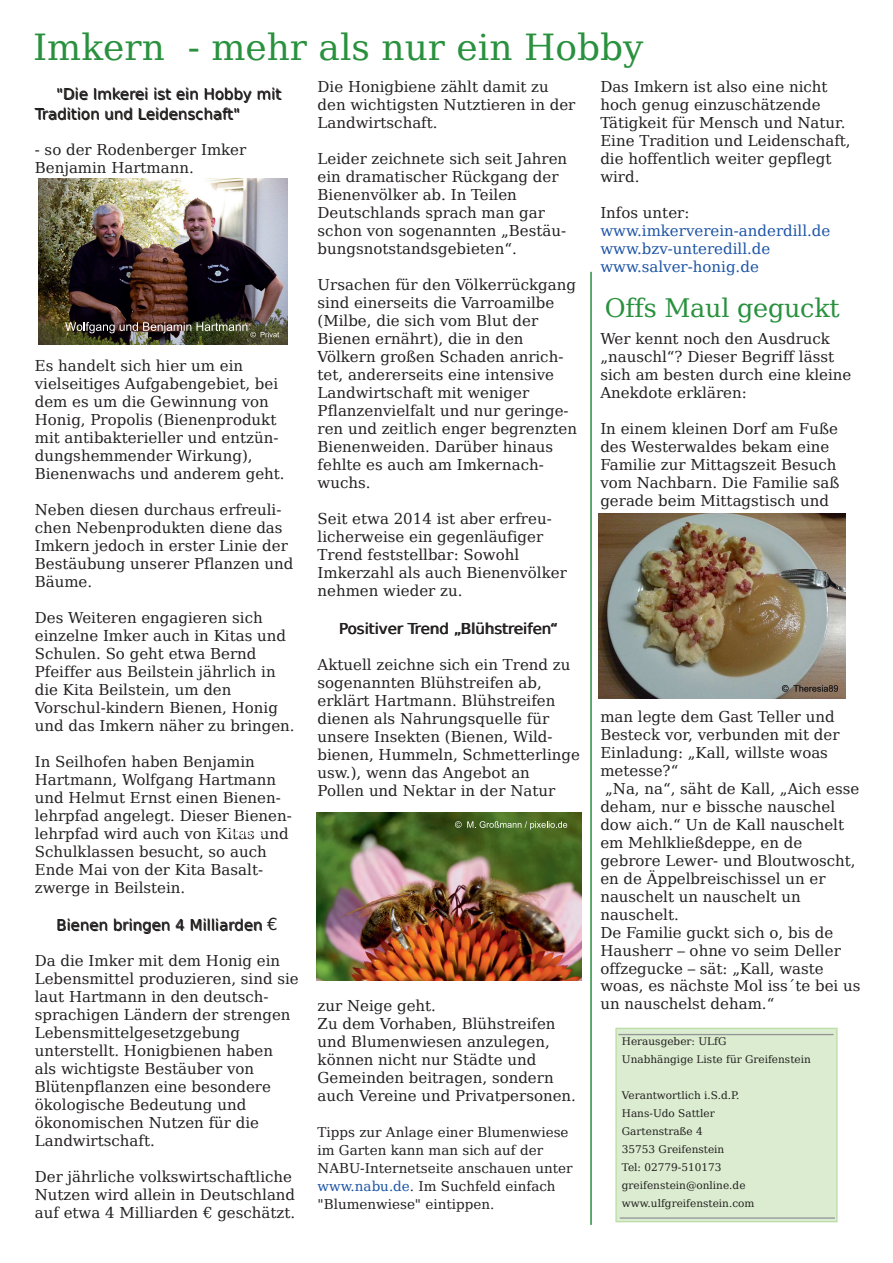
<style>
.page{position:relative;width:893px;height:1263px;background:#fff}
.page>*{position:absolute;margin:0;border:0;box-sizing:border-box;transform-origin:0 0}
.t1{font:36px "Bitstream Vera Serif";color:#29913e}
.t2{font:25.5px "Bitstream Vera Serif";letter-spacing:-.01em;color:#29913e}
.t3{font:15px/18px "Bitstream Vera Serif";color:#221f1f}
.t4{font:15px/19.8px "Bitstream Vera Sans";color:#221f1f}
.t5{font:15px/18px "Bitstream Vera Serif";color:#1b53a5}
.t6{font:13.5px/18px "Bitstream Vera Serif";color:#221f1f}
.t7{font:10.5px/18px "Bitstream Vera Serif";color:#221f1f}
.s1{font-size:16.5px}
.s2{color:#1b53a5}
</style>
<div class="page">
<div style="left:616px;top:1028px;width:220px;height:194px;background:#dbecd0"></div>
<div style="left:615px;top:1028px;width:222px;height:194px;border:1px solid #bbdda6"></div>
<hr style="left:619px;top:1217px;width:215px;height:2px;background:#929497">
<hr style="left:618px;top:1034px;width:215px;height:1px;background:#929497">
<img style="left:38px;top:178px;width:249px;height:166px">
<img style="left:316px;top:813px;width:265px;height:167px">
<svg style="left:455px;top:821px;width:6px;height:7px"></svg>
<svg style="left:467px;top:821px;width:100px;height:9px"></svg>
<img style="left:598px;top:514px;width:247px;height:185px">
<hr style="left:590px;top:272px;width:1px;height:953px;background:#29913e">
<svg style="left:781px;top:685px;width:57px;height:7px"></svg>
<img style="left:65px;top:322px;width:214px;height:15px">
<h1 class="t1" style="left:33px;top:31px;width:612px">Imkern - mehr als nur ein Hobby</h1>
<p class="t4" style="left:36px;top:86px;width:248px;text-indent:21px">"Die Imkerei ist ein Hobby mit<br>Tradition und Leidenschaft"</p>
<p class="t3" style="left:35px;top:142px;width:213px">- so der Rodenberger Imker<br>Benjamin Hartmann.</p>
<p class="t3" style="left:317px;top:79px;width:259px">Die Honigbiene zählt damit zu den wichtigsten Nutztieren in der<br>Landwirtschaft.</p>
<p class="t3" style="left:317px;top:151px;width:251px">Leider zeichnete sich seit Jahren ein dramatischer Rückgang der<br>Bienenvölker ab. In Teilen<br>Deutschlands sprach man gar schon von sogenannten „Bestäu&shy;bungsnotstandsgebieten“.</p>
<p class="t3" style="left:317px;top:277px;width:261px">Ursachen für den Völkerrückgang sind einerseits die Varroamilbe (Milbe, die sich vom Blut der<br>Bienen ernährt), die in den<br>Völkern großen Schaden anrich&shy;tet, andererseits eine intensive<br>Landwirtschaft mit weniger<br>Pflanzenvielfalt und nur geringe&shy;ren und zeitlich enger begrenzten<br>Bienenweiden. Darüber hinaus fehlte es auch am Imkernach&shy;wuchs.</p>
<p class="t3" style="left:317px;top:510px;width:251px">Seit etwa 2014 ist aber erfreu&shy;licherweise ein gegenläufiger<br>Trend feststellbar: Sowohl<br>Imkerzahl als auch Bienenvölker nehmen wieder zu.</p>
<p class="t4" style="left:339px;top:620px;width:220px">Positiver Trend „Blühstreifen“</p>
<p class="t3" style="left:317px;top:656px;width:264px">Aktuell zeichne sich ein Trend zu sogenannten Blühstreifen ab, erklärt Hartmann. Blühstreifen dienen als Nahrungsquelle für unsere Insekten (Bienen, Wild&shy;bienen, Hummeln, Schmetterlinge usw.), wenn das Angebot an<br>Pollen und Nektar in der Natur</p>
<p class="t3" style="left:600px;top:79px;width:252px">Das Imkern ist also eine nicht hoch genug einzuschätzende<br>Tätigkeit für Mensch und Natur.<br>Eine Tradition und Leidenschaft, die hoffentlich weiter gepflegt wird.</p>
<p class="t3" style="left:600px;top:205px;width:91px">Infos unter:</p>
<p class="t5" style="left:600px;top:223px;width:231px">www.imkerverein-anderdill.de www.bzv-unteredill.de www.salver-honig.de</p>
<h2 class="t2" style="left:604px;top:297px;width:236px">Offs Maul geguckt</h2>
<p class="t3" style="left:600px;top:331px;width:252px">Wer kennt noch den Ausdruck „nauschl“? Dieser Begriff lässt sich am besten durch eine kleine<br>Anekdote erklären:</p>
<p class="t3" style="left:600px;top:420px;width:241px">In einem kleinen Dorf am Fuße des Westerwaldes bekam eine<br>Familie zur Mittagszeit Besuch vom Nachbarn. Die Familie saß gerade beim Mittagstisch und</p>
<p class="t3" style="left:35px;top:358px;width:251px">Es handelt sich hier um ein vielseitiges Aufgabengebiet, bei dem es um die Gewinnung von<br>Honig, Propolis (Bienenprodukt mit antibakterieller und entzün&shy;dungshemmender Wirkung),<br>Bienenwachs und anderem geht.</p>
<p class="t3" style="left:35px;top:502px;width:260px">Neben diesen durchaus erfreuli&shy;chen Nebenprodukten diene das<br>Imkern jedoch in erster Linie der<br>Bestäubung unserer Pflanzen und<br>Bäume.</p>
<p class="t3" style="left:35px;top:609px;width:261px">Des Weiteren engagieren sich einzelne Imker auch in Kitas und<br>Schulen. So geht etwa Bernd<br>Pfeiffer aus Beilstein jährlich in die Kita Beilstein, um den<br>Vorschul-kindern Bienen, Honig und das Imkern näher zu bringen.</p>
<p class="t3" style="left:35px;top:753px;width:258px">In Seilhofen haben Benjamin<br>Hartmann, Wolfgang Hartmann und Helmut Ernst einen Bienen&shy;lehrpfad angelegt. Dieser Bienen&shy;lehrpfad wird auch von Kitas und<br>Schulklassen besucht, so auch<br>Ende Mai von der Kita Basalt&shy;zwerge in Beilstein.</p>
<p class="t4" style="left:57px;top:917px;width:222px">Bienen bringen 4 Milliarden <span class="s1">€</span></p>
<p class="t3" style="left:35px;top:953px;width:265px">Da die Imker mit dem Honig ein<br>Lebensmittel produzieren, sind sie laut Hartmann in den deutsch&shy;sprachigen Ländern der strengen<br>Lebensmittelgesetzgebung unterstellt. Honigbienen haben<br>als wichtigste Bestäuber von<br>Blütenpflanzen eine besondere ökologische Bedeutung und ökonomischen Nutzen für die<br>Landwirtschaft.</p>
<p class="t3" style="left:35px;top:1169px;width:262px">Der jährliche volkswirtschaftliche<br>Nutzen wird allein in Deutschland auf etwa 4 Milliarden € geschätzt.</p>
<p class="t3" style="left:600px;top:708px;width:236px">man legte dem Gast Teller und</p>
<p class="t3" style="left:600px;top:726px;width:241px">Besteck vor, verbunden mit der</p>
<p class="t3" style="left:600px;top:744px;width:229px">Einladung: „Kall, willste woas</p>
<p class="t3" style="left:600px;top:762px;width:79px">metesse?“</p>
<p class="t3" style="left:605px;top:780px;width:256px">„Na, na“, säht de Kall, „Aich esse</p>
<p class="t3" style="left:600px;top:798px;width:236px">deham, nur e bissche nauschel</p>
<p class="t3" style="left:600px;top:816px;width:245px">dow aich.“ Un de Kall nauschelt</p>
<p class="t3" style="left:600px;top:834px;width:203px">em Mehlkließdeppe, en de</p>
<p class="t3" style="left:600px;top:852px;width:257px">gebrore Lewer- und Bloutwoscht,</p>
<p class="t3" style="left:600px;top:870px;width:227px">en de Äppelbreischissel un er</p>
<p class="t3" style="left:600px;top:888px;width:202px">nauschelt un nauschelt un</p>
<p class="t3" style="left:600px;top:906px;width:80px">nauschelt.</p>
<p class="t3" style="left:600px;top:924px;width:234px">De Familie guckt sich o, bis de</p>
<p class="t3" style="left:600px;top:942px;width:242px">Hausherr – ohne vo seim Deller</p>
<p class="t3" style="left:600px;top:960px;width:225px">offzegucke – sät: „Kall, waste</p>
<p class="t3" style="left:600px;top:978px;width:262px">woas, es nächste Mol iss´te bei us</p>
<p class="t3" style="left:600px;top:996px;width:175px">un nauschelst deham.“</p>
<p class="t7" style="left:622px;top:1033px;width:190px">Herausgeber: ULfG<br>Unabhängige Liste für Greifenstein</p>
<p class="t7" style="left:622px;top:1087px;width:134px">Verantwortlich i.S.d.P.<br>Hans-Udo Sattler<br>Gartenstraße 4<br>35753 Greifenstein<br>Tel: 02779-510173 greifenstein@online.de www.ulfgreifenstein.com</p>
<p class="t3" style="left:317px;top:998px;width:260px">zur Neige geht.<br>Zu dem Vorhaben, Blühstreifen und Blumenwiesen anzulegen, können nicht nur Städte und<br>Gemeinden beitragen, sondern auch Vereine und Privatpersonen.</p>
<p class="t6" style="left:317px;top:1124px;width:256px">Tipps zur Anlage einer Blumenwiese im Garten kann man sich auf der<br>NABU-Internetseite anschauen unter <span class="s2">www.nabu.de</span>. Im Suchfeld einfach "Blumenwiese" eintippen.</p>
</div>
